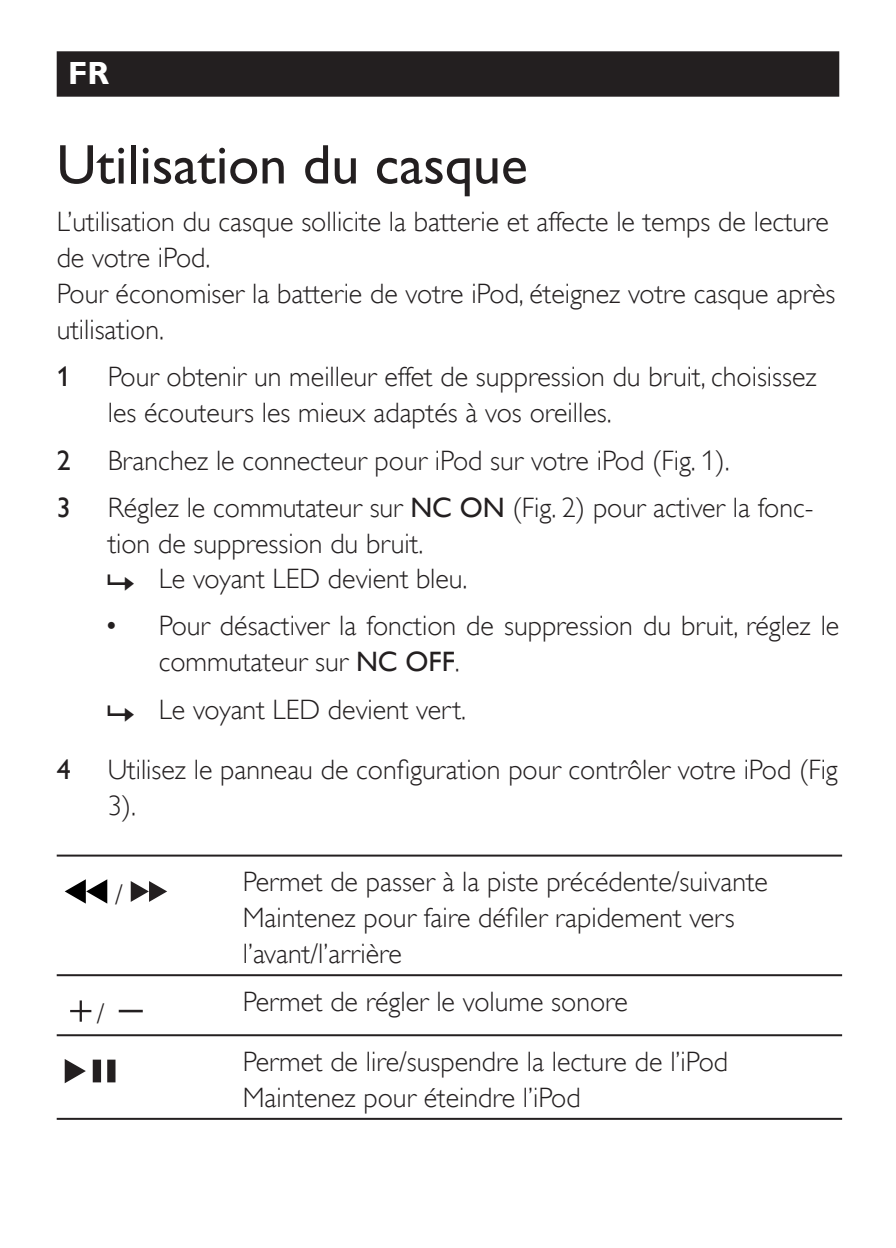
<style>
.page{position:relative;width:896px;height:1248px;background:#fff}
.page>*{position:absolute;margin:0;border:0;box-sizing:border-box;transform-origin:0 0}
.t1{font:56px "Gill Sans Alt One WGL";color:#231f20}
.t2{font:700 32px "Gill Sans Alt One WGL";color:#fff}
.t3{font:28px/36px "Gill Sans Alt One WGL Light";color:#231f20}
.t4{font:28px "Gill Sans Alt One WGL";color:#231f20}
.s1{font-family:"Gill Sans Alt One WGL"}
</style>
<div class="page">
<div style="left:57px;top:51px;width:782px;height:46px;background:#231f20"></div>
<hr style="left:57px;top:854px;width:785px;height:2px;background:#231f20">
<hr style="left:57px;top:974px;width:785px;height:2px;background:#231f20">
<hr style="left:57px;top:1034px;width:785px;height:2px;background:#231f20">
<hr style="left:57px;top:1117px;width:785px;height:2px;background:#231f20">
<svg style="left:65px;top:879px;width:42px;height:24px"></svg>
<div style="left:137px;top:879px;width:24px;height:24px;border:1px solid #fff;border-radius:50%"></div>
<svg style="left:131px;top:881px;width:36px;height:20px"></svg>
<div style="left:69px;top:998px;width:24px;height:25px;border:1px solid #fff;border-radius:50%"></div>
<div style="left:70px;top:1000px;width:22px;height:21px;border:1px solid #fff;border-radius:50%"></div>
<hr style="left:70px;top:1009px;width:21px;height:3px;background:#231f20">
<hr style="left:80px;top:1000px;width:2px;height:21px;background:#231f20">
<div style="left:119px;top:998px;width:24px;height:25px;border:1px solid #fff;border-radius:50%"></div>
<hr style="left:119px;top:1009px;width:24px;height:3px;background:#231f20">
<svg style="left:65px;top:1059px;width:21px;height:24px"></svg>
<div style="left:107px;top:1059px;width:8px;height:23px;background:#231f20"></div>
<div style="left:93px;top:1059px;width:8px;height:23px;background:#231f20"></div>
<p class="t2" style="left:68px;top:54px;width:42px">FR</p>
<h1 class="t1" style="left:57px;top:131px;width:472px">Utilisation du casque</h1>
<p class="t3" style="left:57px;top:203px;width:780px">L’utilisation du casque sollicite la batterie et affecte le temps de lecture de votre iPod.<br>Pour économiser la batterie de votre iPod, éteignez votre casque après utilisation.</p>
<p class="t4" style="left:57px;top:360px;width:15px">1</p>
<p class="t3" style="left:108px;top:359px;width:710px">Pour obtenir un meilleur effet de suppression du bruit, choisissez les écouteurs les mieux adaptés à vos oreilles.</p>
<p class="t4" style="left:57px;top:443px;width:15px">2</p>
<p class="t3" style="left:108px;top:442px;width:623px">Branchez le connecteur pour iPod sur votre iPod (Fig. 1).</p>
<p class="t4" style="left:57px;top:491px;width:15px">3</p>
<p class="t3" style="left:108px;top:489px;width:707px">Réglez le commutateur sur <span class="s1">NC ON</span> (Fig. 2) pour activer la fonc-</p>
<p class="t3" style="left:108px;top:525px;width:317px">tion de suppression du bruit.</p>
<p class="t3" style="left:159px;top:560px;width:310px">Le voyant LED devient bleu.</p>
<p class="t3" style="left:159px;top:608px;width:682px;text-indent:-54px">• Pour désactiver la fonction de suppression du bruit, réglez le commutateur sur <span class="s1">NC OFF</span>.</p>
<p class="t3" style="left:159px;top:691px;width:309px">Le voyant LED devient vert.</p>
<p class="t4" style="left:57px;top:752px;width:15px">4</p>
<p class="t3" style="left:108px;top:751px;width:731px">Utilisez le panneau de configuration pour contrôler votre iPod (Fig<br>3).</p>
<p class="t3" style="left:115px;top:876px;width:9px">/</p>
<p class="t3" style="left:97px;top:995px;width:9px">/</p>
<p class="t3" style="left:243px;top:863px;width:527px">Permet de passer à la piste précédente/suivante<br>Maintenez pour faire défiler rapidement vers l’avant/l’arrière</p>
<p class="t3" style="left:243px;top:971px;width:487px;line-height:60px">Permet de régler le volume sonore<br>Permet de lire/suspendre la lecture de l’iPod</p>
<p class="t3" style="left:243px;top:1079px;width:339px">Maintenez pour éteindre l’iPod</p>
</div>
